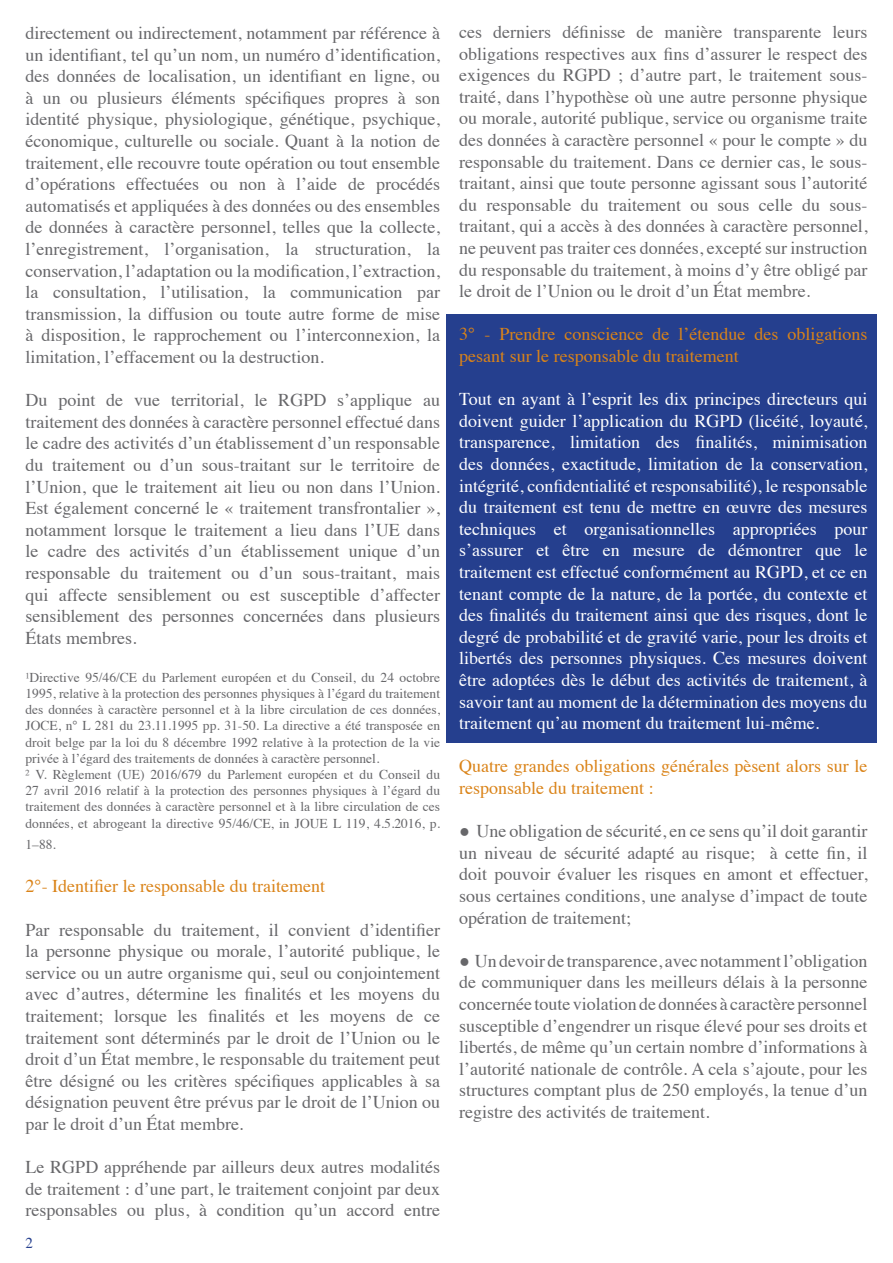
<style>
.page{position:relative;width:893px;height:1263px;background:#fff}
.page>*{position:absolute;margin:0;border:0;box-sizing:border-box;transform-origin:0 0}
.t1{font:18px/21.6px "Times";color:#67676a;text-align:justify}
.t2{font:18px/21.6px "Times";color:#fff;text-align:justify}
.t3{font:18px/21.6px "Times";color:#da8318}
.t4{font:15px "Times";color:#253f8e}
.t5{font:13.5px/16.2px "Times";color:#67676a;text-align:justify}
.s1{font-family:"Times New Roman"}
</style>
<div class="page">
<div style="left:446px;top:315px;width:431px;height:428px;background:#253f8e"></div>
<p class="t1" style="left:26px;top:21px;width:416px">directement ou indirectement, notamment par référence à un identifiant, tel qu’un nom, un numéro d’identification, des données de localisation, un identifiant en ligne, ou à un ou plusieurs éléments spécifiques propres à son identité physique, physiologique, génétique, psychique, économique, culturelle ou sociale. Quant à la notion de traitement, elle recouvre toute opération ou tout ensemble d’opérations effectuées ou non à l’aide de procédés automatisés et appliquées à des données ou des ensembles de données à caractère personnel, telles que la collecte, l’enregistrement, l’organisation, la structuration, la conservation, l’adaptation ou la modification, l’extraction, la consultation, l’utilisation, la communication par transmission, la diffusion ou toute autre forme de mise à disposition, le rapprochement ou l’interconnexion, la limitation, l’effacement ou la destruction.</p>
<p class="t1" style="left:26px;top:388px;width:416px">Du point de vue territorial, le RGPD s’applique au traitement des données à caractère personnel effectué dans le cadre des activités d’un établissement d’un responsable du traitement ou d’un sous-traitant sur le territoire de l’Union, que le traitement ait lieu ou non dans l’Union.<br>Est également concerné le « traitement transfrontalier », notamment lorsque le traitement a lieu dans l’UE dans le cadre des activités d’un établissement unique d’un responsable du traitement ou d’un sous-traitant, mais qui affecte sensiblement ou est susceptible d’affecter sensiblement des personnes concernées dans plusieurs États membres.</p>
<p class="t5" style="left:26px;top:668px;width:416px">¹Directive 95/46/CE du Parlement européen et du Conseil, du 24 octobre 1995, relative à la protection des personnes physiques à l’égard du traitement des données à caractère personnel et à la libre circulation de ces données, JOCE, n° L 281 du 23.11.1995 pp. 31-50. La directive a été transposée en droit belge par la loi du 8 décembre 1992 relative à la protection de la vie privée à l’égard des traitements de données à caractère personnel.</p>
<p class="t5" style="left:26px;top:765px;width:416px">² V. Règlement (UE) 2016/679 du Parlement européen et du Conseil du 27 avril 2016 relatif à la protection des personnes physiques à l’égard du traitement des données à caractère personnel et à la libre circulation de ces données, et abrogeant la directive 95/46/CE, in JOUE L 119, 4.5.2016, p.</p>
<p class="t5" style="left:26px;top:835px;width:32px">1–88.</p>
<p class="t3" style="left:26px;top:874px;width:301px">2°- Identifier le responsable du traitement</p>
<p class="t1" style="left:26px;top:917px;width:416px">Par responsable du traitement, il convient d’identifier la personne physique ou morale, l’autorité publique, le service ou un autre organisme qui, seul ou conjointement avec d’autres, détermine les finalités et les moyens du traitement; lorsque les finalités et les moyens de ce traitement sont déterminés par le droit de l’Union ou le droit d’un État membre, le responsable du traitement peut être désigné ou les critères spécifiques applicables à sa désignation peuvent être prévus par le droit de l’Union ou par le droit d’un État membre.</p>
<p class="t1" style="left:26px;top:1155px;width:416px">Le RGPD appréhende par ailleurs deux autres modalités de traitement : d’une part, le traitement conjoint par deux responsables ou plus, à condition qu’un accord entre</p>
<p class="t4" style="left:26px;top:1228px;width:9px">2</p>
<p class="t1" style="left:459px;top:20px;width:410px">ces derniers définisse de manière transparente leurs obligations respectives aux fins d’assurer le respect des exigences du RGPD ; d’autre part, le traitement sous&shy;traité, dans l’hypothèse où une autre personne physique ou morale, autorité publique, service ou organisme traite des données à caractère personnel « pour le compte » du responsable du traitement. Dans ce dernier cas, le sous&shy;traitant, ainsi que toute personne agissant sous l’autorité du responsable du traitement ou sous celle du sous&shy;traitant, qui a accès à des données à caractère personnel, ne peuvent pas traiter ces données, excepté sur instruction du responsable du traitement, à moins d’y être obligé par le droit de l’Union ou le droit d’un État membre.</p>
<p class="t3" style="left:459px;top:322px;width:410px">3° - Prendre conscience de l’étendue des obligations pesant sur le responsable du traitement</p>
<p class="t2" style="left:459px;top:387px;width:410px">Tout en ayant à l’esprit les dix principes directeurs qui doivent guider l’application du RGPD (licéité, loyauté, transparence, limitation des finalités, minimisation des données, exactitude, limitation de la conservation, intégrité, confidentialité et responsabilité), le responsable du traitement est tenu de mettre en œuvre des mesures techniques et organisationnelles appropriées pour s’assurer et être en mesure de démontrer que le traitement est effectué conformément au RGPD, et ce en tenant compte de la nature, de la portée, du contexte et des finalités du traitement ainsi que des risques, dont le degré de probabilité et de gravité varie, pour les droits et libertés des personnes physiques. Ces mesures doivent être adoptées dès le début des activités de traitement, à savoir tant au moment de la détermination des moyens du traitement qu’au moment du traitement lui-même.</p>
<p class="t3" style="left:459px;top:754px;width:410px">Quatre grandes obligations générales pèsent alors sur le responsable du traitement :</p>
<p class="t1" style="left:459px;top:819px;width:410px"><span class="s1">●</span> Une obligation de sécurité, en ce sens qu’il doit garantir un niveau de sécurité adapté au risque; à cette fin, il doit pouvoir évaluer les risques en amont et effectuer, sous certaines conditions, une analyse d’impact de toute opération de traitement;</p>
<p class="t1" style="left:459px;top:948px;width:410px"><span class="s1">●</span> Un devoir de transparence, avec notamment l’obligation de communiquer dans les meilleurs délais à la personne concernée toute violation de données à caractère personnel susceptible d’engendrer un risque élevé pour ses droits et libertés, de même qu’un certain nombre d’informations à l’autorité nationale de contrôle. A cela s’ajoute, pour les structures comptant plus de 250 employés, la tenue d’un registre des activités de traitement.</p>
</div>
